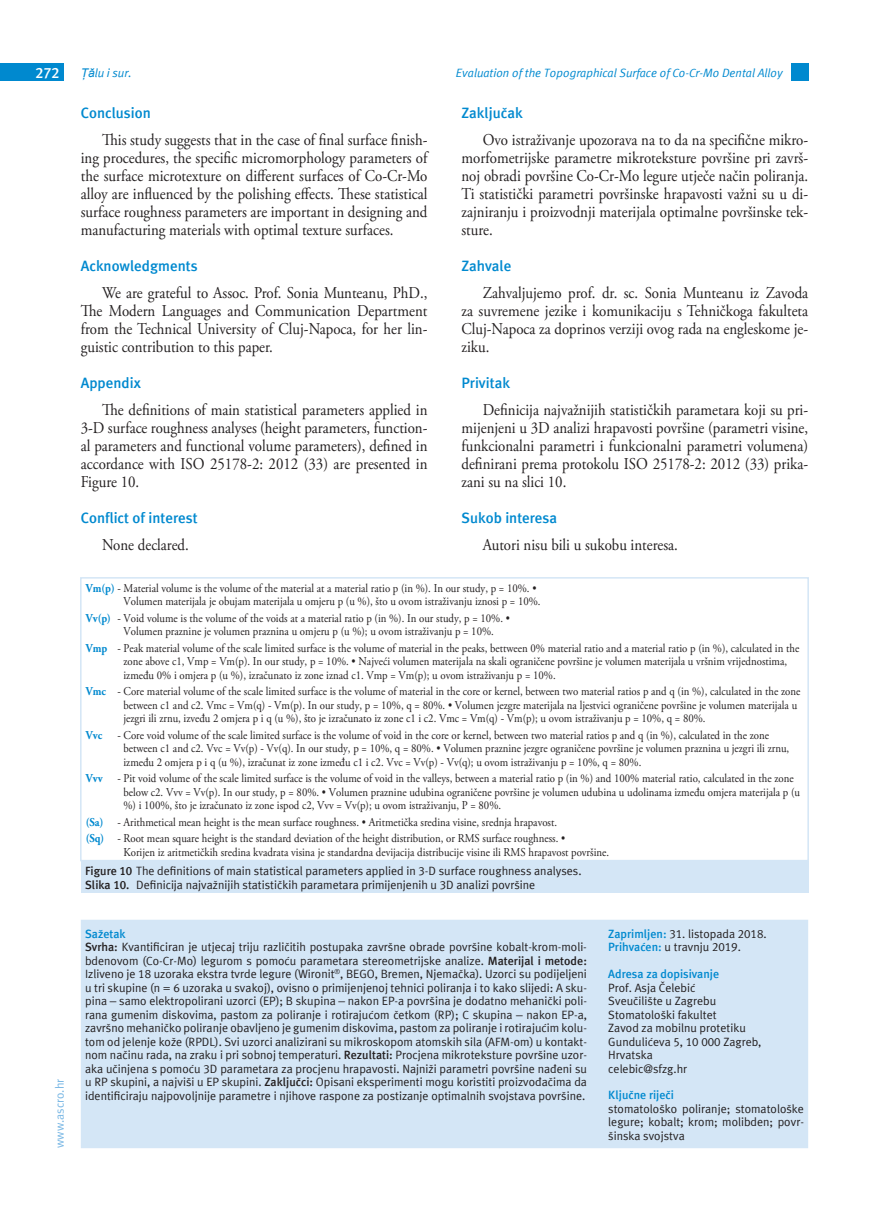
<style>
.page{position:relative;width:872px;height:1212px;background:#fff}
.page>*{position:absolute;margin:0;border:0;box-sizing:border-box;transform-origin:0 0}
.t1{font:16.5px/18px "Adobe Garamond Pro";color:#231f20;text-align:justify;scale:.9 1}
.t2{font:700 15px "Meta ASC";color:#0089cf}
.t3{font:700 15px "Meta ASC";color:#fff}
.t4{font:12px/13.5px "Adobe Garamond Pro";color:#231f20;scale:.9 1}
.t5{font:12px/13.5px "Meta ASC";color:#231f20}
.t6{font:12px/13.5px "Meta ASC";color:#231f20}
.t7{font:italic 12px "Meta ASC";color:#0089cf}
.t8{font:700 12px "Meta ASC";color:#0089cf}
.t9{font:12px "Meta ASC";color:#77b6e4}
.t10{font:700 12px "Adobe Garamond Pro";color:#0089cf;scale:.9 1}
.s1{font-family:"Arial"}
.s2{font-weight:700;color:#0089cf}
.s3{font-weight:700}
</style>
<div class="page">
<div style="left:791px;top:64px;width:17px;height:17px;background:#0089cf"></div>
<div style="left:0;top:64px;width:64px;height:17px;background:#0089cf"></div>
<div style="left:81px;top:920px;width:727px;height:228px;background:#d4e6f6"></div>
<div style="left:81px;top:861px;width:727px;height:32px;background:#d4e6f6"></div>
<div style="left:80px;top:577px;width:729px;height:284px;border:2px solid #d4e6f6"></div>
<p class="t3" style="left:35px;top:64px;width:26px">272</p>
<p class="t7" style="left:81px;top:66px;width:52px"><span class="s1">Ţă</span>lu i sur.</p>
<p class="t7" style="left:456px;top:66px;width:328px">Evaluation of the Topographical Surface of Co-Cr-Mo Dental Alloy</p>
<p class="t2" style="left:81px;top:104px;width:72px">Conclusion</p>
<p class="t1" style="left:81px;top:131px;width:387px;text-indent:21px">This study suggests that in the case of final surface finish&shy;ing procedures, the specific micromorphology parameters of the surface microtexture on different surfaces of Co-Cr-Mo alloy are influenced by the polishing effects. These statistical surface roughness parameters are important in designing and manufacturing materials with optimal texture surfaces.</p>
<p class="t2" style="left:81px;top:257px;width:118px">Acknowledgments</p>
<h1 class="t1" style="left:81px;top:284px;width:387px;text-indent:21px">We are grateful to Assoc. Prof. Sonia Munteanu, PhD., The Modern Languages and Communication Department from the Technical University of Cluj-Napoca, for her lin&shy;guistic contribution to this paper.</h1>
<p class="t2" style="left:81px;top:374px;width:62px">Appendix</p>
<p class="t1" style="left:81px;top:401px;width:387px;text-indent:21px">The definitions of main statistical parameters applied in 3-D surface roughness analyses (height parameters, function&shy;al parameters and functional volume parameters), defined in accordance with ISO 25178-2: 2012 (33) are presented in Figure 10.</p>
<p class="t2" style="left:81px;top:509px;width:118px">Conflict of interest</p>
<h1 class="t1" style="left:102px;top:536px;width:98px">None declared.</h1>
<p class="t2" style="left:461px;top:104px;width:63px">Zaključak</p>
<p class="t1" style="left:461px;top:131px;width:387px;text-indent:21px">Ovo istraživanje upozorava na to da na specifične mikro&shy;morfometrijske parametre mikroteksture površine pri završ&shy;noj obradi površine Co-Cr-Mo legure utječe način poliranja.<br>Ti statistički parametri površinske hrapavosti važni su u di&shy;zajniranju i proizvodnji materijala optimalne površinske tek&shy;sture.</p>
<p class="t2" style="left:461px;top:257px;width:51px">Zahvale</p>
<h1 class="t1" style="left:461px;top:284px;width:387px;text-indent:21px">Zahvaljujemo prof. dr. sc. Sonia Munteanu iz Zavoda za suvremene jezike i komunikaciju s Tehničkoga fakulteta Cluj-Napoca za doprinos verziji ovog rada na engleskome je&shy;ziku.</h1>
<p class="t2" style="left:461px;top:374px;width:50px">Privitak</p>
<p class="t1" style="left:461px;top:401px;width:387px;text-indent:21px">Definicija najvažnijih statističkih parametara koji su pri&shy;mijenjeni u 3D analizi hrapavosti površine (parametri visine, funkcionalni parametri i funkcionalni parametri volumena) definirani prema protokolu ISO 25178-2: 2012 (33) prika&shy;zani su na slici 10.</p>
<p class="t2" style="left:461px;top:509px;width:97px">Sukob interesa</p>
<h1 class="t1" style="left:483px;top:536px;width:218px">Autori nisu bili u sukobu interesa.</h1>
<p class="t4" style="left:123px;top:581px;width:465px;text-indent:-38px"><span class="s2">Vm(p)</span> - Material volume is the volume of the material at a material ratio p (in %). In our study, p = 10%. •<br>Volumen materijala je obujam materijala u omjeru p (u %), što u ovom istraživanju iznosi p = 10%.</p>
<p class="t4" style="left:123px;top:611px;width:431px;text-indent:-38px"><span class="s2">Vv(p)</span> - Void volume is the volume of the voids at a material ratio p (in %). In our study, p = 10%. •<br>Volumen praznine je volumen praznina u omjeru p (u %); u ovom istraživanju p = 10%.</p>
<p class="t4" style="left:123px;top:641px;width:752px;text-indent:-38px"><span class="s2">Vmp</span> - Peak material volume of the scale limited surface is the volume of material in the peaks, bettween 0% material ratio and a material ratio p (in %), calculated in the zone above c1, Vmp = Vm(p). In our study, p = 10%. • Najveći volumen materijala na skali ograničene površine je volumen materijala u vršnim vrijednostima, između 0% i omjera p (u %), izračunato iz zone iznad c1. Vmp = Vm(p); u ovom istraživanju p = 10%.</p>
<p class="t4" style="left:123px;top:685px;width:753px;text-indent:-38px"><span class="s2">Vmc</span> - Core material volume of the scale limited surface is the volume of material in the core or kernel, between two material ratios p and q (in %), calculated in the zone between c1 and c2. Vmc = Vm(q) - Vm(p). In our study, p = 10%, q = 80%. • Volumen jezgre materijala na ljestvici ograničene površine je volumen materijala u jezgri ili zrnu, izveđu 2 omjera p i q (u %), što je izračunato iz zone c1 i c2. Vmc = Vm(q) - Vm(p); u ovom istraživanju p = 10%, q = 80%.</p>
<p class="t10" style="left:86px;top:728px;width:20px">Vvc</p>
<p class="t4" style="left:123px;top:728px;width:741px;text-indent:-6px">- Core void volume of the scale limited surface is the volume of void in the core or kernel, between two material ratios p and q (in %), calculated in the zone between c1 and c2. Vvc = Vv(p) - Vv(q). In our study, p = 10%, q = 80%. • Volumen praznine jezgre ograničene površine je volumen praznina u jezgri ili zrnu, između 2 omjera p i q (u %), izračunat iz zone između c1 i c2. Vvc = Vv(p) - Vv(q); u ovom istraživanju p = 10%, q = 80%.</p>
<p class="t4" style="left:123px;top:772px;width:753px;text-indent:-38px"><span class="s2">Vvv</span> - Pit void volume of the scale limited surface is the volume of void in the valleys, between a material ratio p (in %) and 100% material ratio, calculated in the zone below c2. Vvv = Vv(p). In our study, p = 80%. • Volumen praznine udubina ograničene površine je volumen udubina u udolinama između omjera materijala p (u %) i 100%, što je izračunato iz zone ispod c2, Vvv = Vv(p); u ovom istraživanju, P = 80%.</p>
<p class="t4" style="left:86px;top:814px;width:534px;line-height:16.5px"><span class="s2">(Sa)</span> - Arithmetical mean height is the mean surface roughness. • Aritmetička sredina visine, srednja hrapavost. <span class="s2">(Sq)</span> - Root mean square height is the standard deviation of the height distribution, or RMS surface roughness. •</p>
<p class="t4" style="left:123px;top:845px;width:541px">Korijen iz aritmetičkih sredina kvadrata visina je standardna devijacija distribucije visine ili RMS hrapavost površine.</p>
<p class="t9" style="left:53px;top:1148px;width:71px;rotate:-90deg">www.ascro.hr</p>
<p class="t5" style="left:85px;top:864px;width:498px"><span class="s3">Figure 10</span> The definitions of main statistical parameters applied in 3-D surface roughness analyses.<br><span class="s3">Slika 10.</span> Definicija najvažnijih statističkih parametara primijenjenih u 3D analizi površine</p>
<p class="t5" style="left:85px;top:926px;width:503px"><span class="s2">Sažetak<br></span><span class="s3">Svrha:</span> Kvantificiran je utjecaj triju različitih postupaka završne obrade površine kobalt-krom-moli&shy;bdenovom (Co-Cr-Mo) legurom s pomoću parametara stereometrijske analize. <span class="s3">Materijal i metode:<br></span>Izliveno je 18 uzoraka ekstra tvrde legure (Wironit<sup>®</sup>, BEGO, Bremen, Njemačka). Uzorci su podijeljeni u tri skupine (n = 6 uzoraka u svakoj), ovisno o primijenjenoj tehnici poliranja i to kako slijedi: A sku&shy;pina – samo elektropolirani uzorci (EP); B skupina – nakon EP-a površina je dodatno mehanički poli&shy;rana gumenim diskovima, pastom za poliranje i rotirajućom četkom (RP); C skupina – nakon EP-a, završno mehaničko poliranje obavljeno je gumenim diskovima, pastom za poliranje i rotirajućim kolu&shy;tom od jelenje kože (RPDL). Svi uzorci analizirani su mikroskopom atomskih sila (AFM-om) u kontakt&shy;nom načinu rada, na zraku i pri sobnoj temperaturi. <span class="s3">Rezultati:</span> Procjena mikroteksture površine uzor&shy;aka učinjena s pomoću 3D parametara za procjenu hrapavosti. Najniži parametri površine nađeni su u RP skupini, a najviši u EP skupini. <span class="s3">Zaključci:</span> Opisani eksperimenti mogu koristiti proizvođačima da identificiraju najpovoljnije parametre i njihove raspone za postizanje optimalnih svojstava površine.</p>
<p class="t6" style="left:608px;top:927px;width:160px"><span class="s2">Zaprimljen:</span> 31. listopada 2018.<br><span class="s2">Prihvaćen:</span> u travnju 2019.</p>
<p class="t8" style="left:608px;top:967px;width:112px">Adresa za dopisivanje</p>
<p class="t6" style="left:608px;top:981px;width:155px">Prof. Asja Čelebić<br>Sveučilište u Zagrebu<br>Stomatološki fakultet<br>Zavod za mobilnu protetiku<br>Gundulićeva 5, 10 000 Zagreb,<br>Hrvatska<br>celebic@sfzg.hr</p>
<p class="t8" style="left:608px;top:1088px;width:67px">Ključne riječi</p>
<p class="t5" style="left:608px;top:1101px;width:197px;text-align:justify">stomatološko poliranje; stomatološke legure; kobalt; krom; molibden; povr&shy;šinska svojstva</p>
</div>
